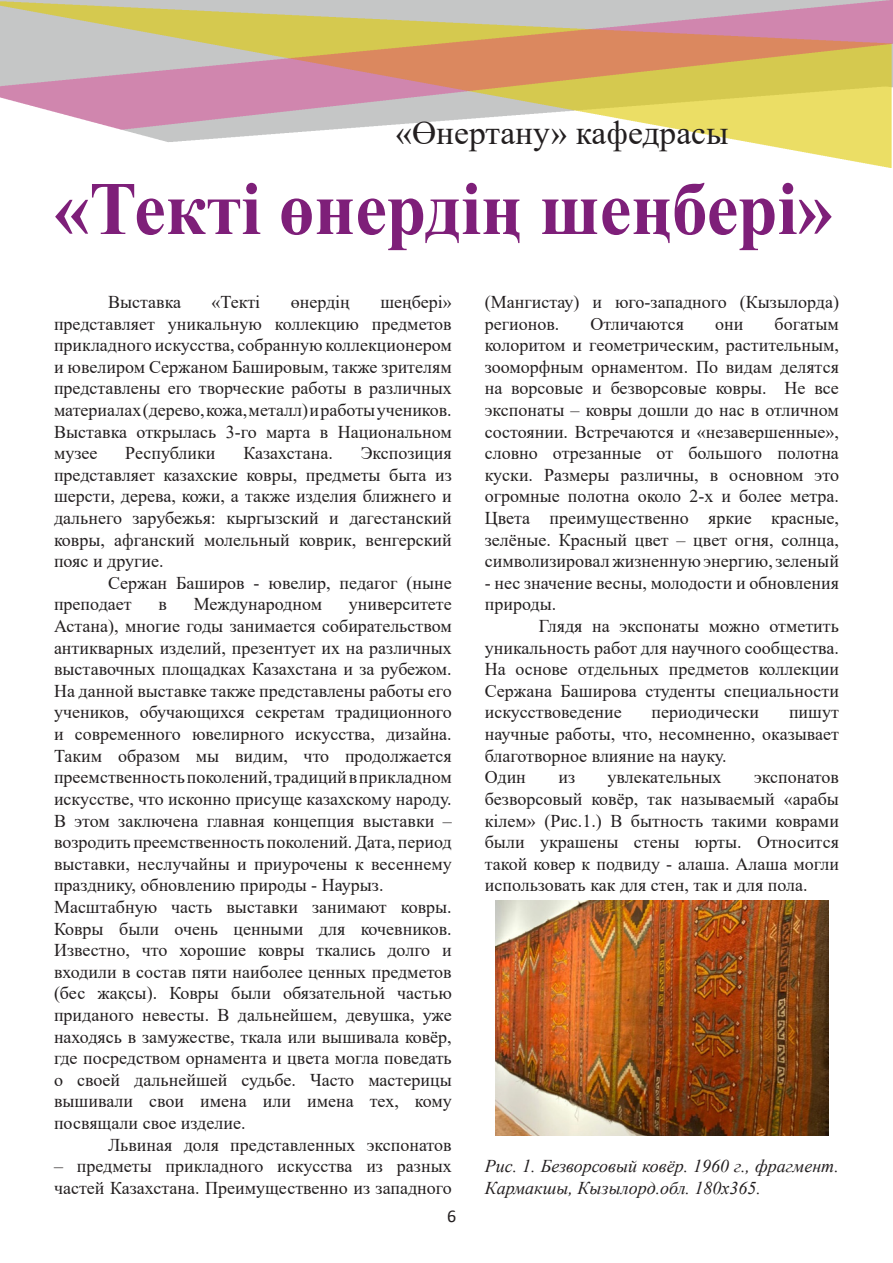
<style>
.page{position:relative;width:893px;height:1263px;background:#fff}
.page>*{position:absolute;margin:0;border:0;box-sizing:border-box;transform-origin:0 0}
.t1{font:700 75.45px "Times New Roman";color:#7e1f79;scale:.94 1}
.t2{font:33.45px "Times New Roman";color:#231f20}
.t3{font:18px/21.6px "Times New Roman";color:#231f20;text-align:justify}
.t4{font:italic 18px/21.6px "Times New Roman";color:#231f20}
.t5{font:18px "Calibri";color:#231f20}
</style>
<div class="page">
<img style="left:0;top:0;width:893px;height:168px">
<img style="left:495px;top:900px;width:333px;height:235px">
<p class="t2" style="left:395px;top:110px;width:335px">«Өнертану» кафедрасы</p>
<p class="t1" style="left:54px;top:154px;width:830px">«Текті өнердің шеңбері»</p>
<p class="t3" style="left:54px;top:291px;width:399px;text-indent:326px">шеңбері» представляет уникальную коллекцию предметов прикладного искусства, собранную коллекционером и ювелиром Сержаном Башировым, также зрителям представлены его творческие работы в различных материалах(дерево,кожа,металл)иработыучеников.<br>Выставка открылась 3-го марта в Национальном музее</p>
<p class="t3" style="left:108px;top:291px;width:75px">Выставка</p>
<p class="t3" style="left:212px;top:291px;width:50px">«Текті</p>
<p class="t3" style="left:291px;top:291px;width:61px">өнердің</p>
<p class="t3" style="left:125px;top:442px;width:92px">Республики</p>
<p class="t3" style="left:243px;top:442px;width:91px">Казахстана.</p>
<p class="t3" style="left:54px;top:442px;width:399px;text-indent:307px">Экспозиция представляет казахские ковры, предметы быта из шерсти, дерева, кожи, а также изделия ближнего и дальнего зарубежья: кыргызский и дагестанский ковры, афганский молельный коврик, венгерский пояс и другие.</p>
<p class="t3" style="left:54px;top:571px;width:399px;text-indent:54px">Сержан Баширов - ювелир, педагог (ныне преподает</p>
<p class="t3" style="left:158px;top:593px;width:10px">в</p>
<p class="t3" style="left:194px;top:593px;width:130px">Международном</p>
<p class="t3" style="left:54px;top:593px;width:399px;text-indent:295px">университете Астана), многие годы занимается собирательством антикварных изделий, презентует их на различных выставочных площадках Казахстана и за рубежом.<br>На данной выставке также представлены работы его учеников, обучающихся секретам традиционного и современного ювелирного искусства, дизайна.<br>Таким образом мы видим, что продолжается преемственностьпоколений,традицийвприкладном искусстве, что исконно присуще казахскому народу.<br>В этом заключена главная концепция выставки – возродить преемственность поколений.Дата, период выставки, неслучайны и приурочены к весеннему празднику, обновлению природы - Наурыз.</p>
<p class="t3" style="left:54px;top:895px;width:399px">Масштабную часть выставки занимают ковры.<br>Ковры были очень ценными для кочевников.<br>Известно, что хорошие ковры ткались долго и входили в состав пяти наиболее ценных предметов (бес жақсы). Ковры были обязательной частью приданого невесты. В дальнейшем, девушка, уже находясь в замужестве, ткала или вышивала ковёр, где посредством орнамента и цвета могла поведать о своей дальнейшей судьбе. Часто мастерицы вышивали свои имена или имена тех, кому посвящали свое изделие.</p>
<p class="t3" style="left:108px;top:1133px;width:345px">Львиная доля представленных экспонатов</p>
<p class="t3" style="left:54px;top:1155px;width:399px">– предметы прикладного искусства из разных частей Казахстана. Преимущественно из западного</p>
<p class="t5" style="left:447px;top:1204px;width:11px">6</p>
<p class="t3" style="left:485px;top:291px;width:356px">(Мангистау) и юго-западного (Кызылорда) регионов.</p>
<p class="t3" style="left:485px;top:312px;width:356px;text-indent:290px">богатым колоритом и геометрическим, растительным, зооморфным орнаментом. По видам делятся на ворсовые и безворсовые ковры. Не все экспонаты – ковры дошли до нас в отличном состоянии. Встречаются и «незавершенные», словно отрезанные от большого полотна куски. Размеры различны, в основном это огромные полотна около 2-х и более метра.<br>Цвета преимущественно яркие красные, зелёные. Красный цвет – цвет огня, солнца, символизировалжизненнуюэнергию,зеленый</p>
<p class="t3" style="left:485px;top:571px;width:356px">- нес значение весны, молодости и обновления природы.</p>
<p class="t3" style="left:485px;top:615px;width:356px;text-indent:54px">Глядя на экспонаты можно отметить уникальность работ для научного сообщества.<br>На основе отдельных предметов коллекции Сержана Баширова студенты специальности искусствоведение</p>
<p class="t3" style="left:590px;top:312px;width:95px">Отличаются</p>
<p class="t3" style="left:715px;top:312px;width:30px">они</p>
<p class="t3" style="left:652px;top:701px;width:109px">периодически</p>
<p class="t3" style="left:485px;top:701px;width:356px;text-indent:304px">пишут научные работы, что, несомненно, оказывает благотворное влияние на науку.</p>
<p class="t3" style="left:485px;top:766px;width:43px">Один</p>
<p class="t3" style="left:558px;top:766px;width:18px">из</p>
<p class="t3" style="left:608px;top:766px;width:116px">увлекательных</p>
<p class="t3" style="left:485px;top:766px;width:356px;text-indent:269px">экспонатов безворсовый ковёр, так называемый «арабы кілем» (Рис.1.) В бытность такими коврами были украшены стены юрты. Относится такой ковер к подвиду - алаша. Алаша могли использовать как для стен, так и для пола.</p>
<p class="t4" style="left:485px;top:1155px;width:356px">Рис. 1. Безворсовый ковёр. 1960 г., фрагмент.<br>Кармакшы, Кызылорд.обл. 180х365.</p>
</div>
